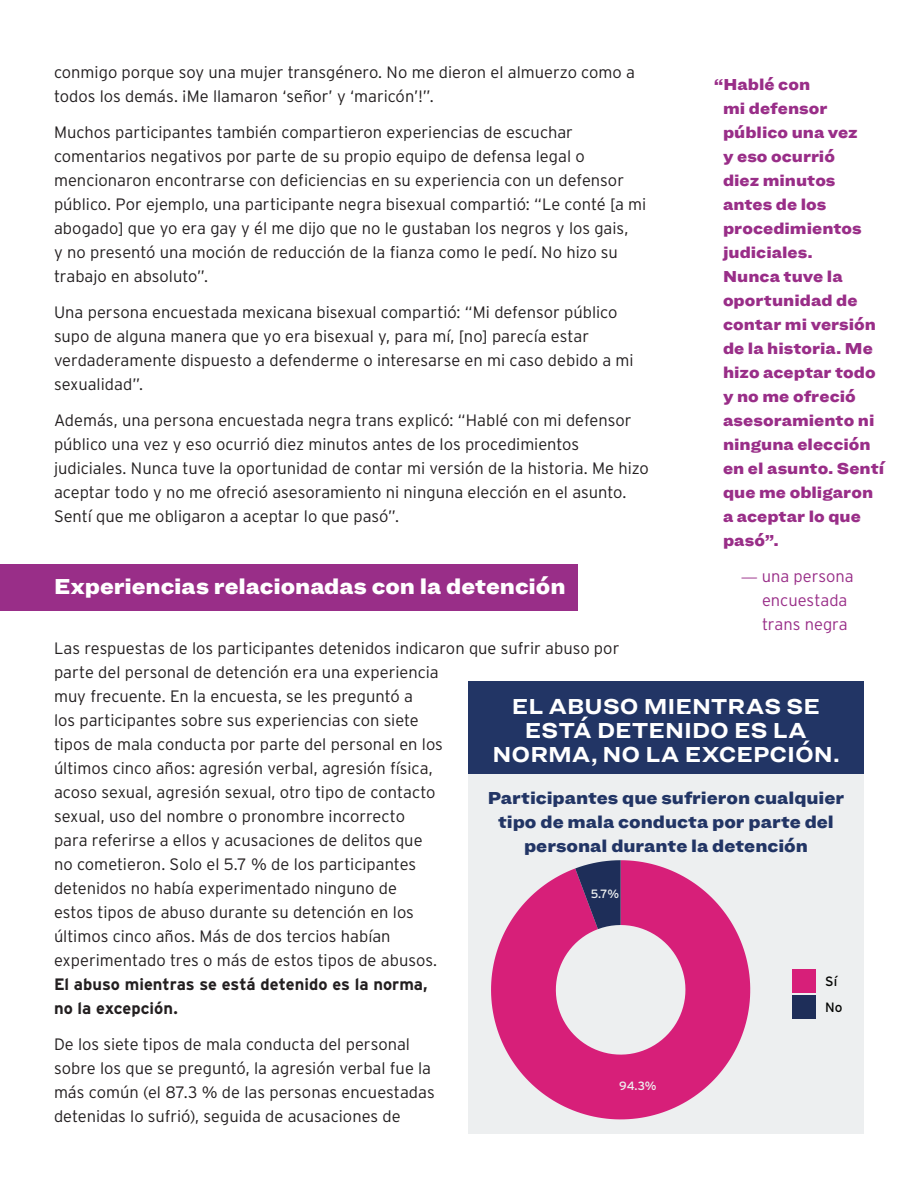
<style>
.page{position:relative;width:918px;height:1188px;background:#fff}
.page>*{position:absolute;margin:0;border:0;box-sizing:border-box;transform-origin:0 0}
.body{font:700 22.5px/24px "Ringside Wide";color:#fff;text-align:center}
.subhead_detention{font:900 22.5px "Ringside Wide";color:#fff}
.graph_title{font:900 18px/24px "Ringside Wide";color:#223565;text-align:center}
.body-2{font:300 16.5px/24px "Interstate";color:#231f20}
.pullquote{font:900 16.5px/24px "Ringside Wide";color:#992e88}
.t1{font:300 16.5px/24px "Interstate";color:#992e88}
.t2{font:13.5px/26px "Interstate";color:#040503}
.t3{font:12px "Interstate";color:#eef0f0}
.s1{font-family:"Chaparral Pro";font-weight:400}
.s2{font-weight:700}
</style>
<div class="page">
<div style="left:0;top:564px;width:578px;height:46px;background:#992e88"></div>
<div style="left:468px;top:682px;width:396px;height:92px;background:#223565"></div>
<div style="left:468px;top:774px;width:396px;height:360px;background:#edeff0"></div>
<svg style="left:491px;top:860px;width:259px;height:259px;fill:#d71f79"></svg>
<svg style="left:575px;top:860px;width:46px;height:69px"></svg>
<div style="left:792px;top:969px;width:24px;height:24px;background:#d71f79"></div>
<div style="left:792px;top:995px;width:24px;height:24px;background:#1e2e59"></div>
<p class="body-2" style="left:54px;top:60px;width:583px">conmigo porque soy una mujer transgénero. No me dieron el almuerzo como a todos los demás. ¡Me llamaron ‘señor’ y ‘maricón’!”.</p>
<p class="body-2" style="left:54px;top:120px;width:594px">Muchos participantes también compartieron experiencias de escuchar comentarios negativos por parte de su propio equipo de defensa legal o mencionaron encontrarse con deficiencias en su experiencia con un defensor público. Por ejemplo, una participante negra bisexual compartió: “Le conté [a mi abogado] que yo era gay y él me dijo que no le gustaban los negros y los gais,<br>y no presentó una moción de reducción de la fianza como le pedí. No hizo su trabajo en absoluto”.</p>
<p class="body-2" style="left:54px;top:300px;width:581px">Una persona encuestada mexicana bisexual compartió: “Mi defensor público supo de alguna manera que yo era bisexual y, para mí, [no] parecía estar verdaderamente dispuesto a defenderme o interesarse en mi caso debido a mi sexualidad”.</p>
<p class="body-2" style="left:54px;top:408px;width:596px">Además, una persona encuestada negra trans explicó: “Hablé con mi defensor público una vez y eso ocurrió diez minutos antes de los procedimientos judiciales. Nunca tuve la oportunidad de contar mi versión de la historia. Me hizo aceptar todo y no me ofreció asesoramiento ni ninguna elección en el asunto.<br>Sentí que me obligaron a aceptar lo que pasó”.</p>
<h3 class="subhead_detention" style="left:54px;top:569px;width:513px">Experiencias relacionadas con la detención</h3>
<p class="pullquote" style="left:723px;top:72px;width:163px;text-indent:-9px">“Hablé con<br>mi defensor público una vez<br>y eso ocurrió<br>diez minutos antes de los procedimientos judiciales.<br>Nunca tuve la oportunidad de contar mi versión de la historia. Me hizo aceptar todo y no me ofreció asesoramiento ni ninguna elección en el asunto. Sentí que me obligaron a aceptar lo que pasó”.</p>
<p class="t1" style="left:762px;top:564px;width:93px;text-indent:-21px"><span class="s1">—</span> una persona encuestada trans negra</p>
<p class="body-2" style="left:54px;top:636px;width:567px">Las respuestas de los participantes detenidos indicaron que sufrir abuso por parte del personal de detención era una experiencia<br>muy frecuente. En la encuesta, se les preguntó a<br>los participantes sobre sus experiencias con siete<br>tipos de mala conducta por parte del personal en los<br>últimos cinco años: agresión verbal, agresión física,<br>acoso sexual, agresión sexual, otro tipo de contacto<br>sexual, uso del nombre o pronombre incorrecto<br>para referirse a ellos y acusaciones de delitos que<br>no cometieron. Solo el 5.7 % de los participantes<br>detenidos no había experimentado ninguno de<br>estos tipos de abuso durante su detención en los<br>últimos cinco años. Más de dos tercios habían<br>experimentado tres o más de estos tipos de abusos.<br><span class="s2">El abuso mientras se está detenido es la norma,<br>no la excepción.</span></p>
<p class="body-2" style="left:54px;top:1032px;width:382px">De los siete tipos de mala conducta del personal sobre los que se preguntó, la agresión verbal fue la más común (el 87.3 % de las personas encuestadas detenidas lo sufrió), seguida de acusaciones de</p>
<p class="body" style="left:493px;top:694px;width:348px">EL ABUSO MIENTRAS SE<br>ESTÁ DETENIDO ES LA<br>NORMA, NO LA EXCEPCIÓN.</p>
<h4 class="graph_title" style="left:488px;top:785px;width:358px">Participantes que sufrieron cualquier tipo de mala conducta por parte del personal durante la detención</h4>
<p class="t3" style="left:591px;top:887px;width:30px">5.7%</p>
<p class="t2" style="left:825px;top:968px;width:19px">Sí<br>No</p>
<p class="t3" style="left:619px;top:1079px;width:39px">94.3%</p>
</div>
